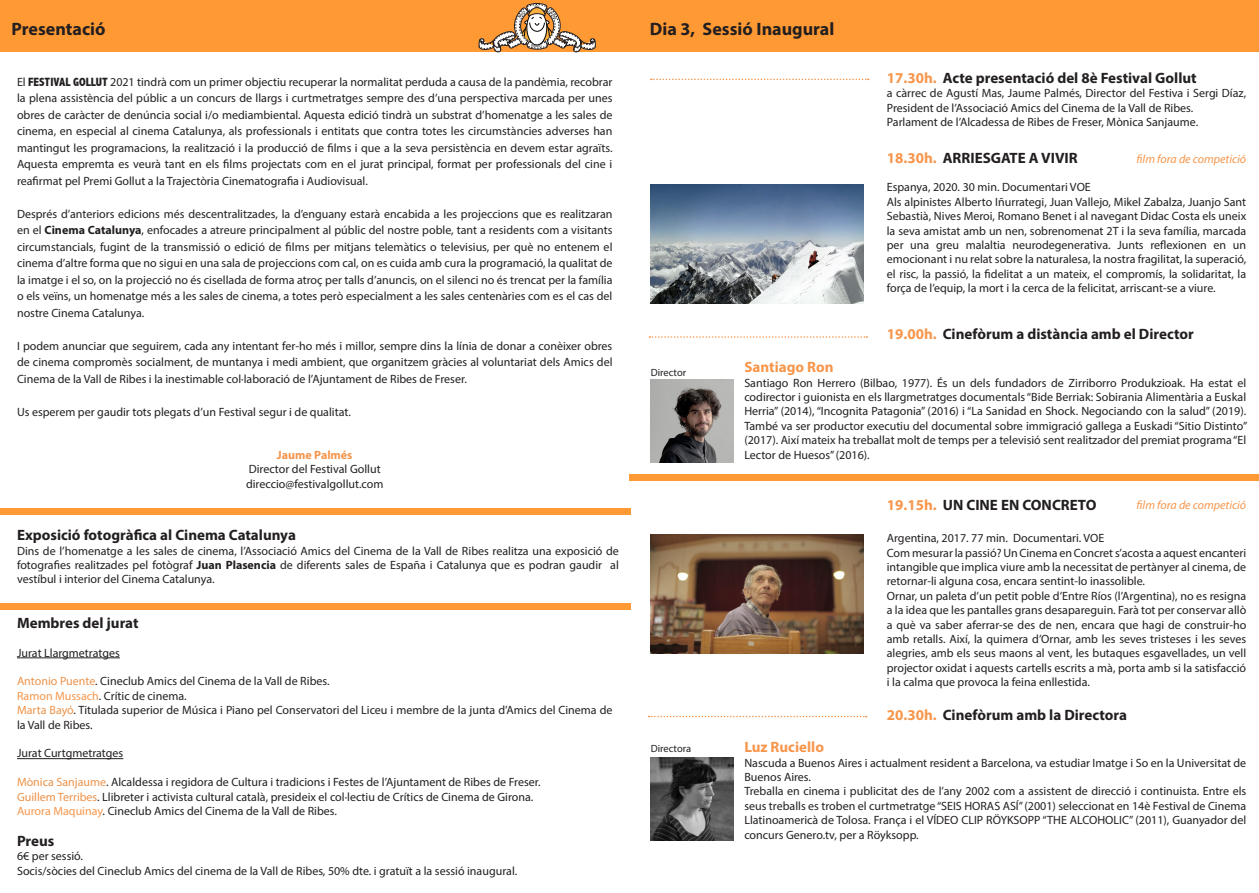
<style>
.page{position:relative;width:1259px;height:893px;background:#fff}
.page>*{position:absolute;margin:0;border:0;box-sizing:border-box;transform-origin:0 0}
.t1{font:700 18px "Myriad Pro";color:#231f20}
.t2{font:700 16.5px "Myriad Pro";color:#231f20}
.t3{font:700 15px "Myriad Pro";color:#231f20}
.t4{font:700 15px "Myriad Pro";color:#f7964b}
.t5{font:12px/14.4px "Myriad Pro";color:#231f20;text-align:justify}
.t6{font:italic 12px "Myriad Pro";color:#f7964b}
.t7{font:700 12px "Myriad Pro";color:#f3954c}
.t8{font:10.5px "Myriad Pro";color:#231f20}
.t9{font:3.45px "Fago No Med Lf";color:#231f20}
.s1{font-family:"Abadi";font-weight:800;font-stretch:condensed}
.s2{font-weight:700}
.s3{color:#ec924a}
.s4{color:#f7964b}
</style>
<div class="page">
<img style="left:651px;top:757px;width:82px;height:83px">
<img style="left:651px;top:535px;width:212px;height:119px">
<img style="left:651px;top:184px;width:212px;height:119px">
<img style="left:651px;top:379px;width:82px;height:84px">
<div style="left:629px;top:0;width:630px;height:51px;background:#f93"></div>
<div style="left:629px;top:474px;width:630px;height:7px;background:#f93"></div>
<div style="left:0;top:0;width:629px;height:51px;background:#f93"></div>
<div style="left:0;top:509px;width:630px;height:6px;background:#f93"></div>
<hr style="left:17px;top:657px;width:103px;height:1px;background:#231f20">
<hr style="left:17px;top:758px;width:106px;height:1px;background:#231f20">
<svg style="left:651px;top:79px;width:217px;height:1px"></svg>
<svg style="left:649px;top:336px;width:218px;height:2px"></svg>
<svg style="left:648px;top:716px;width:218px;height:1px"></svg>
<div style="left:0;top:603px;width:630px;height:7px;background:#f93"></div>
<svg style="left:478px;top:2px;width:118px;height:51px"></svg>
<p class="t1" style="left:12px;top:17px;width:95px">Presentació</p>
<p class="t9" style="left:536px;top:4px;width:3px">E</p>
<p class="t5" style="left:17px;top:73px;width:597px;line-height:16.5px">El <span class="s1">FESTIVAL GOLLUT</span> 2021 tindrà com un primer objectiu recuperar la normalitat perduda a causa de la pandèmia, recobrar la plena assistència del públic a un concurs de llargs i curtmetratges sempre des d’una perspectiva marcada per unes obres de caràcter de denúncia social i/o mediambiental. Aquesta edició tindrà un substrat d’homenatge a les sales de cinema, en especial al cinema Catalunya, als professionals i entitats que contra totes les circumstàncies adverses han mantingut les programacions, la realització i la producció de films i que a la seva persistència en devem estar agraïts.<br>Aquesta empremta es veurà tant en els films projectats com en el jurat principal, format per professionals del cine i reafirmat pel Premi Gollut a la Trajectòria Cinematografia i Audiovisual.</p>
<p class="t5" style="left:17px;top:205px;width:597px;line-height:16.5px">Després d’anteriors edicions més descentralitzades, la d’enguany estarà encabida a les projeccions que es realitzaran en el <span class="s2">Cinema Catalunya</span>, enfocades a atreure principalment al públic del nostre poble, tant a residents com a visitants circumstancials, fugint de la transmissió o edició de films per mitjans telemàtics o televisius, per què no entenem el cinema d’altre forma que no sigui en una sala de projeccions com cal, on es cuida amb cura la programació, la qualitat de la imatge i el so, on la projecció no és cisellada de forma atroç per talls d’anuncis, on el silenci no és trencat per la família o els veïns, un homenatge més a les sales de cinema, a totes però especialment a les sales centenàries com es el cas del nostre Cinema Catalunya.</p>
<p class="t5" style="left:17px;top:337px;width:597px;line-height:16.5px">I podem anunciar que seguirem, cada any intentant fer-ho més i millor, sempre dins la línia de donar a conèixer obres de cinema compromès socialment, de muntanya i medi ambient, que organitzem gràcies al voluntariat dels Amics del Cinema de la Vall de Ribes i la inestimable col·laboració de l’Ajuntament de Ribes de Freser.</p>
<p class="t5" style="left:17px;top:404px;width:335px">Us esperem per gaudir tots plegats d’un Festival segur i de qualitat.</p>
<p class="t7" style="left:277px;top:447px;width:77px">Jaume Palmés</p>
<p class="t5" style="left:249px;top:462px;width:133px">Director del Festival Gollut</p>
<p class="t5" style="left:246px;top:476px;width:139px">direccio@festivalgollut.com</p>
<p class="t3" style="left:17px;top:525px;width:280px">Exposició fotogràfica al Cinema Catalunya</p>
<p class="t5" style="left:17px;top:543px;width:603px">Dins de l’homenatge a les sales de cinema, l’Associació Amics del Cinema de la Vall de Ribes realitza una exposició de fotografies realitzades pel fotògraf <span class="s2">Juan Plasencia</span> de diferents sales de España i Catalunya que es podran gaudir al vestíbul i interior del Cinema Catalunya.</p>
<p class="t3" style="left:17px;top:613px;width:123px">Membres del jurat</p>
<p class="t5" style="left:17px;top:645px;width:104px">Jurat Llargmetratges</p>
<p class="t5" style="left:17px;top:674px;width:314px"><span class="s3">Antonio Puente</span>. Cineclub Amics del Cinema de la Vall de Ribes.</p>
<p class="t5" style="left:17px;top:688px;width:171px"><span class="s4">Ramon Mussach</span>. Crític de cinema.</p>
<p class="t5" style="left:17px;top:703px;width:597px"><span class="s3">Marta Bayó</span>. Titulada superior de Música i Piano pel Conservatori del Liceu i membre de la junta d’Amics del Cinema de la Vall de Ribes.</p>
<p class="t5" style="left:17px;top:746px;width:108px">Jurat Curtgmetratges</p>
<p class="t5" style="left:17px;top:775px;width:525px"><span class="s3">Mònica Sanjaume</span>. Alcaldessa i regidora de Cultura i tradicions i Festes de l’Ajuntament de Ribes de Freser.</p>
<p class="t5" style="left:17px;top:789px;width:518px"><span class="s3">Guillem Terribes</span>. Llibreter i activista cultural català, presideix el col·lectiu de Crítics de Cinema de Girona.</p>
<p class="t5" style="left:17px;top:804px;width:321px"><span class="s4">Aurora Maquinay</span>. Cineclub Amics del Cinema de la Vall de Ribes.</p>
<p class="t3" style="left:17px;top:831px;width:39px">Preus</p>
<p class="t5" style="left:17px;top:849px;width:68px">6€ per sessió.</p>
<p class="t5" style="left:17px;top:863px;width:502px">Socis/sòcies del Cineclub Amics del cinema de la Vall de Ribes, 50% dte. i gratuït a la sessió inaugural.</p>
<p class="t1" style="left:650px;top:17px;width:186px">Dia 3, Sessió Inaugural</p>
<p class="t2" style="left:648px;top:26px;width:279px">Dia 3 d’agost 17.30h. Sessió Inaugural</p>
<p class="t3" style="left:887px;top:68px;width:311px"><span class="s4">17.30h.</span> Acte presentació del 8è Festival Gollut</p>
<p class="t5" style="left:887px;top:86px;width:361px">a càrrec de Agustí Mas, Jaume Palmés, Director del Festiva i Sergi Díaz,<br>President de l’Associació Amics del Cinema de la Vall de Ribes.</p>
<p class="t5" style="left:887px;top:115px;width:313px">Parlament de l’Alcadessa de Ribes de Freser, Mònica Sanjaume.</p>
<p class="t6" style="left:1136px;top:151px;width:111px">film fora de competició</p>
<p class="t3" style="left:887px;top:148px;width:192px"><span class="s4">18.30h.</span> ARRIESGATE A VIVIR</p>
<p class="t5" style="left:887px;top:180px;width:205px">Espanya, 2020. 30 min. Documentari VOE</p>
<p class="t5" style="left:887px;top:194px;width:361px">Als alpinistes Alberto Iñurrategi, Juan Vallejo, Mikel Zabalza, Juanjo Sant Sebastià, Nives Meroi, Romano Benet i al navegant Didac Costa els uneix la seva amistat amb un nen, sobrenomenat 2T i la seva família, marcada per una greu malaltia neurodegenerativa. Junts reflexionen en un emocionant i nu relat sobre la naturalesa, la nostra fragilitat, la superació, el risc, la passió, la fidelitat a un mateix, el compromís, la solidaritat, la força de l’equip, la mort i la cerca de la felicitat, arriscant-se a viure.</p>
<p class="t8" style="left:651px;top:366px;width:37px">Director</p>
<p class="t8" style="left:651px;top:742px;width:42px">Directora</p>
<p class="t3" style="left:887px;top:324px;width:308px"><span class="s4">19.00h.</span> Cinefòrum a distància amb el Director</p>
<p class="t4" style="left:744px;top:357px;width:91px">Santiago Ron</p>
<p class="t5" style="left:744px;top:375px;width:504px">Santiago Ron Herrero (Bilbao, 1977). És un dels fundadors de Zirriborro Produkzioak. Ha estat el codirector i guionista en els llargmetratges documentals “Bide Berriak: Sobirania Alimentària a Euskal Herria” (2014), “Incognita Patagonia” (2016) i “La Sanidad en Shock. Negociando con la salud” (2019).<br>També va ser productor executiu del documental sobre immigració gallega a Euskadi “Sitio Distinto” (2017). Així mateix ha treballat molt de temps per a televisió sent realitzador del premiat programa “El Lector de Huesos” (2016).</p>
<p class="t3" style="left:887px;top:495px;width:211px"><span class="s4">19.15h.</span> UN CINE EN CONCRETO</p>
<p class="t5" style="left:887px;top:531px;width:219px">Argentina, 2017. 77 min. Documentari. VOE</p>
<p class="t5" style="left:887px;top:545px;width:361px">Com mesurar la passió? Un Cinema en Concret s’acosta a aquest encanteri intangible que implica viure amb la necessitat de pertànyer al cinema, de retornar-li alguna cosa, encara sentint-lo inassolible.</p>
<p class="t5" style="left:887px;top:588px;width:361px">Ornar, un paleta d’un petit poble d’Entre Ríos (l’Argentina), no es resigna a la idea que les pantalles grans desapareguin. Farà tot per conservar allò a què va saber aferrar-se des de nen, encara que hagi de construir-ho amb retalls. Així, la quimera d’Ornar, amb les seves tristeses i les seves alegries, amb els seus maons al vent, les butaques esgavellades, un vell projector oxidat i aquests cartells escrits a mà, porta amb si la satisfacció i la calma que provoca la feina enllestida.</p>
<p class="t6" style="left:1136px;top:497px;width:111px">film fora de competició</p>
<p class="t3" style="left:887px;top:705px;width:242px"><span class="s4">20.30h.</span> Cinefòrum amb la Directora</p>
<p class="t4" style="left:744px;top:737px;width:81px">Luz Ruciello</p>
<p class="t5" style="left:744px;top:755px;width:503px">Nascuda a Buenos Aires i actualment resident a Barcelona, va estudiar Imatge i So en la Universitat de<br>Buenos Aires.</p>
<p class="t5" style="left:744px;top:784px;width:503px">Treballa en cinema i publicitat des de l’any 2002 com a assistent de direcció i continuista. Entre els seus treballs es troben el curtmetratge “SEIS HORAS ASÍ” (2001) seleccionat en 14è Festival de Cinema Llatinoamericà de Tolosa. França i el VÍDEO CLIP RÖYKSOPP “THE ALCOHOLIC” (2011), Guanyador del concurs Genero.tv, per a Röyksopp.</p>
</div>
